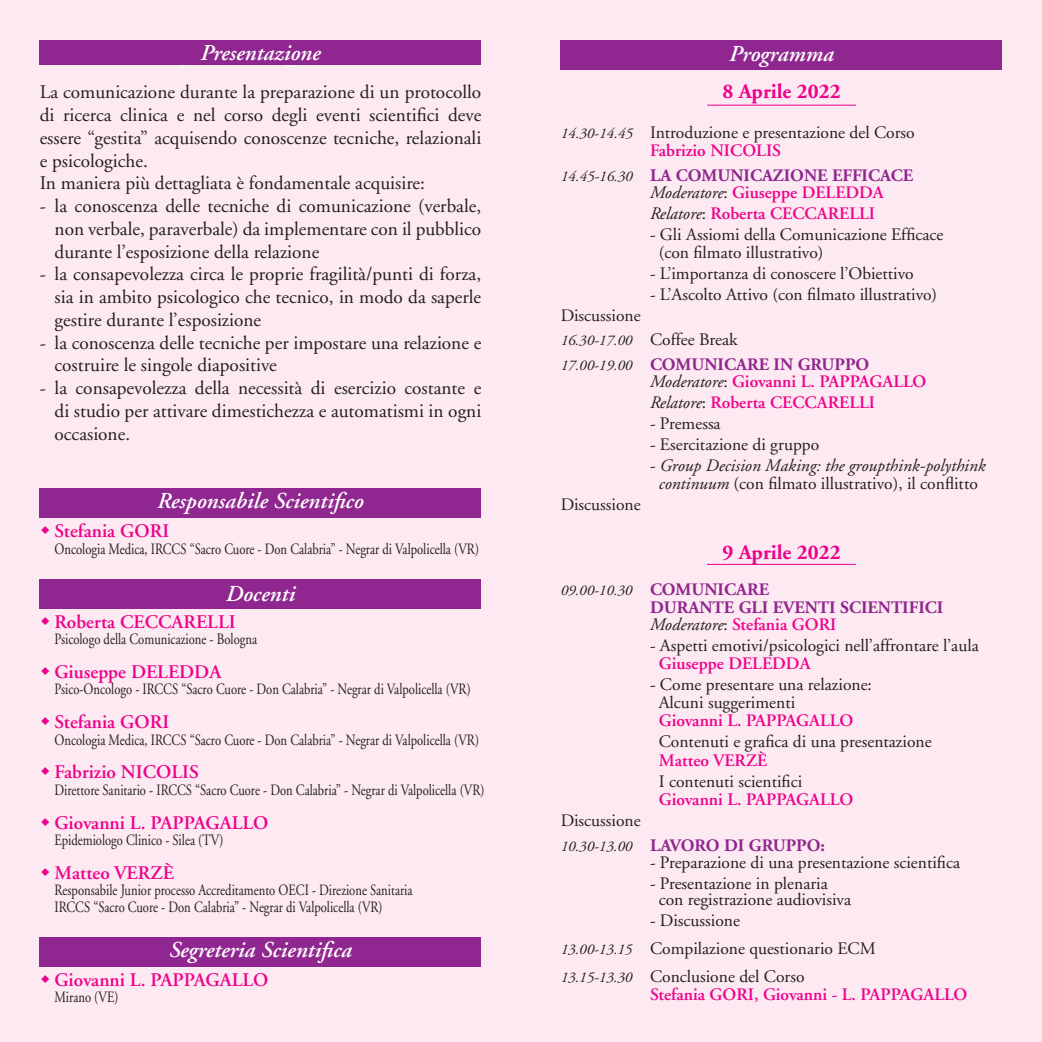
<style>
.page{position:relative;width:1042px;height:1042px;background:#fce9f1}
.page>*{position:absolute;margin:0;border:0;box-sizing:border-box;transform-origin:0 0}
.t1{font:italic 600 22.75px "Adobe Garamond";color:#fff}
.t2{font:700 21px "Adobe Garamond";color:#ed028c}
.t3{font:19.25px/22.8px "Adobe Garamond";color:#231f20;text-align:justify}
.t4{font:600 19.25px "Adobe Garamond";color:#ed028c}
.t5{font:17.5px "Adobe Garamond";color:#231f20}
.t6{font:600 17.5px "Adobe Garamond";color:#ed028c}
.t7{font:700 17.5px "Adobe Garamond";color:#90268f}
.t8{font:italic 17.5px "Adobe Garamond";color:#231f20}
.t9{font:15.75px "Adobe Garamond";color:#231f20;scale:.8 1}
.t10{font:italic 14.88px "Adobe Garamond";color:#231f20}
.s1{font-style:italic;font-size:14.88px}
.s2{font-weight:400;font-style:italic;font-size:14.88px;color:#231f20}
.s3{font-weight:400;font-style:italic;color:#231f20}
.s4{font-weight:400;color:#231f20}
.s5{font-style:normal;font-size:17.5px}
.s6{font-style:normal}
.s7{font-style:italic}
.s8{font-weight:700;font-style:normal;font-size:17.5px;color:#90268f}
</style>
<div class="page">
<div style="left:40px;top:40px;width:441px;height:24px;background:#90268f"></div>
<div style="left:40px;top:579px;width:441px;height:29px;background:#90268f"></div>
<div style="left:40px;top:937px;width:441px;height:30px;background:#90268f"></div>
<div style="left:40px;top:488px;width:441px;height:30px;background:#90268f"></div>
<div style="left:561px;top:40px;width:441px;height:29px;background:#90268f"></div>
<hr style="left:707px;top:105px;width:149px;height:1px;background:#ed028c">
<hr style="left:707px;top:564px;width:149px;height:1px;background:#ed028c">
<p class="t1" style="left:200px;top:40px;width:122px">Presentazione</p>
<p class="t3" style="left:40px;top:81px;width:443px">La comunicazione durante la preparazione di un protocollo di ricerca clinica e nel corso degli eventi scientifici deve essere “gestita” acquisendo conoscenze tecniche, relazionali e psicologiche.</p>
<p class="t3" style="left:40px;top:172px;width:387px">In maniera più dettagliata è fondamentale acquisire:</p>
<p class="t3" style="left:40px;top:195px;width:443px">- la conoscenza delle tecniche di comunicazione (verbale,</p>
<p class="t3" style="left:55px;top:218px;width:428px">non verbale, paraverbale) da implementare con il pubblico</p>
<p class="t3" style="left:55px;top:241px;width:266px">durante l’esposizione della relazione</p>
<p class="t3" style="left:40px;top:263px;width:443px">- la consapevolezza circa le proprie fragilità/punti di forza,</p>
<p class="t3" style="left:55px;top:286px;width:428px">sia in ambito psicologico che tecnico, in modo da saperle</p>
<p class="t3" style="left:55px;top:309px;width:208px">gestire durante l’esposizione</p>
<p class="t3" style="left:40px;top:332px;width:443px">- la conoscenza delle tecniche per impostare una relazione e</p>
<p class="t3" style="left:55px;top:354px;width:224px">costruire le singole diapositive</p>
<p class="t3" style="left:40px;top:377px;width:443px">- la consapevolezza della necessità di esercizio costante e</p>
<p class="t3" style="left:55px;top:400px;width:428px">di studio per attivare dimestichezza e automatismi in ogni</p>
<p class="t3" style="left:55px;top:423px;width:77px">occasione.</p>
<p class="t1" style="left:164px;top:41px;width:194px">Informazioni generali</p>
<p class="t1" style="left:157px;top:488px;width:208px">Responsabile Scientifico</p>
<p class="t4" style="left:55px;top:520px;width:116px">Stefania GORI</p>
<p class="t9" style="left:55px;top:540px;width:532px">Oncologia Medica, IRCCS “Sacro Cuore - Don Calabria” - Negrar di Valpolicella (VR)</p>
<p class="t1" style="left:226px;top:581px;width:71px">Docenti</p>
<p class="t4" style="left:55px;top:611px;width:183px">Roberta CECCARELLI</p>
<p class="t9" style="left:55px;top:631px;width:255px">Psicologo della Comunicazione - Bologna</p>
<p class="t4" style="left:55px;top:661px;width:168px">Giuseppe DELEDDA</p>
<p class="t9" style="left:55px;top:681px;width:522px">Psico-Oncologo - IRCCS “Sacro Cuore - Don Calabria” - Negrar di Valpolicella (VR)</p>
<p class="t4" style="left:55px;top:711px;width:116px">Stefania GORI</p>
<p class="t9" style="left:55px;top:731px;width:532px">Oncologia Medica, IRCCS “Sacro Cuore - Don Calabria” - Negrar di Valpolicella (VR)</p>
<p class="t4" style="left:55px;top:761px;width:146px">Fabrizio NICOLIS</p>
<p class="t9" style="left:55px;top:781px;width:539px">Direttore Sanitario - IRCCS “Sacro Cuore - Don Calabria” - Negrar di Valpolicella (VR)</p>
<p class="t4" style="left:55px;top:812px;width:215px">Giovanni L. PAPPAGALLO</p>
<p class="t9" style="left:55px;top:832px;width:213px">Epidemiologo Clinico - Silea (TV)</p>
<p class="t4" style="left:55px;top:862px;width:121px">Matteo VERZÈ</p>
<p class="t9" style="left:55px;top:882px;width:449px">Responsabile Junior processo Accreditamento OECI - Direzione Sanitaria</p>
<p class="t9" style="left:55px;top:898px;width:412px">IRCCS “Sacro Cuore - Don Calabria” - Negrar di Valpolicella (VR)</p>
<p class="t1" style="left:169px;top:937px;width:184px">Segreteria Scientifica</p>
<p class="t4" style="left:55px;top:969px;width:215px">Giovanni L. PAPPAGALLO</p>
<p class="t9" style="left:55px;top:989px;width:81px">Mirano (VE)</p>
<p class="t1" style="left:729px;top:41px;width:106px">Programma</p>
<p class="t2" style="left:722px;top:80px;width:120px">8 Aprile 2022</p>
<p class="t5" style="left:561px;top:123px;width:355px"><span class="s1">14.30-14.45</span> Introduzione e presentazione del Corso</p>
<p class="t6" style="left:650px;top:141px;width:132px">Fabrizio NICOLIS</p>
<p class="t7" style="left:561px;top:166px;width:354px"><span class="s2">14.45-16.30</span> LA COMUNICAZIONE EFFICACE</p>
<p class="t6" style="left:650px;top:183px;width:235px"><span class="s3">Moderatore</span><span class="s4">:</span> Giuseppe DELEDDA</p>
<p class="t6" style="left:650px;top:204px;width:227px"><span class="s3">Relatore</span><span class="s4">:</span> Roberta CECCARELLI</p>
<p class="t5" style="left:650px;top:225px;width:295px">- Gli Assiomi della Comunicazione Efficace</p>
<p class="t5" style="left:659px;top:243px;width:166px">(con filmato illustrativo)</p>
<p class="t5" style="left:650px;top:264px;width:265px">- L’importanza di conoscere l’Obiettivo</p>
<p class="t5" style="left:650px;top:285px;width:289px">- L’Ascolto Attivo (con filmato illustrativo)</p>
<p class="t5" style="left:561px;top:306px;width:81px">Discussione</p>
<p class="t10" style="left:561px;top:332px;width:178px">16.30-17.00 <span class="s5">Coffee Break</span></p>
<p class="t7" style="left:561px;top:355px;width:310px"><span class="s2">17.00-19.00</span> COMUNICARE IN GRUPPO</p>
<p class="t6" style="left:650px;top:372px;width:278px"><span class="s3">Moderatore</span><span class="s4">:</span> Giovanni L. PAPPAGALLO</p>
<p class="t6" style="left:650px;top:393px;width:227px"><span class="s3">Relatore</span><span class="s4">:</span> Roberta CECCARELLI</p>
<p class="t5" style="left:650px;top:414px;width:72px">- Premessa</p>
<p class="t5" style="left:650px;top:435px;width:171px">- Esercitazione di gruppo</p>
<p class="t8" style="left:650px;top:456px;width:337px"><span class="s6">-</span> Group Decision Making: the groupthink-polythink</p>
<p class="t5" style="left:659px;top:474px;width:321px"><span class="s7">continuum</span> (con filmato illustrativo), il conflitto</p>
<p class="t5" style="left:561px;top:495px;width:81px">Discussione</p>
<p class="t2" style="left:722px;top:540px;width:120px">9 Aprile 2022</p>
<p class="t10" style="left:561px;top:582px;width:210px">09.00-10.30 <span class="s8">COMUNICARE</span></p>
<p class="t7" style="left:650px;top:597px;width:295px">DURANTE GLI EVENTI SCIENTIFICI</p>
<p class="t6" style="left:650px;top:615px;width:188px"><span class="s3">Moderatore</span><span class="s4">:</span> Stefania GORI</p>
<p class="t5" style="left:650px;top:636px;width:330px">- Aspetti emotivi/psicologici nell’affrontare l’aula</p>
<p class="t6" style="left:659px;top:654px;width:153px">Giuseppe DELEDDA</p>
<p class="t5" style="left:650px;top:675px;width:223px">- Come presentare una relazione:</p>
<p class="t5" style="left:659px;top:693px;width:138px">Alcuni suggerimenti</p>
<p class="t6" style="left:659px;top:711px;width:196px">Giovanni L. PAPPAGALLO</p>
<p class="t5" style="left:659px;top:732px;width:274px">Contenuti e grafica di una presentazione</p>
<p class="t6" style="left:659px;top:750px;width:110px">Matteo VERZÈ</p>
<p class="t5" style="left:659px;top:772px;width:145px">I contenuti scientifici</p>
<p class="t6" style="left:659px;top:790px;width:196px">Giovanni L. PAPPAGALLO</p>
<p class="t5" style="left:561px;top:811px;width:81px">Discussione</p>
<p class="t7" style="left:561px;top:835px;width:266px"><span class="s2">10.30-13.00</span> LAVORO DI GRUPPO:</p>
<p class="t5" style="left:650px;top:853px;width:312px">- Preparazione di una presentazione scientifica</p>
<p class="t5" style="left:650px;top:874px;width:179px">- Presentazione in plenaria</p>
<p class="t5" style="left:659px;top:890px;width:194px">con registrazione audiovisiva</p>
<p class="t5" style="left:650px;top:911px;width:91px">- Discussione</p>
<p class="t5" style="left:561px;top:939px;width:317px"><span class="s1">13.00-13.15</span> Compilazione questionario ECM</p>
<p class="t5" style="left:561px;top:967px;width:245px"><span class="s1">13.15-13.30</span> Conclusione del Corso</p>
<p class="t6" style="left:650px;top:985px;width:319px">Stefania GORI, Giovanni - L. PAPPAGALLO</p>
</div>
